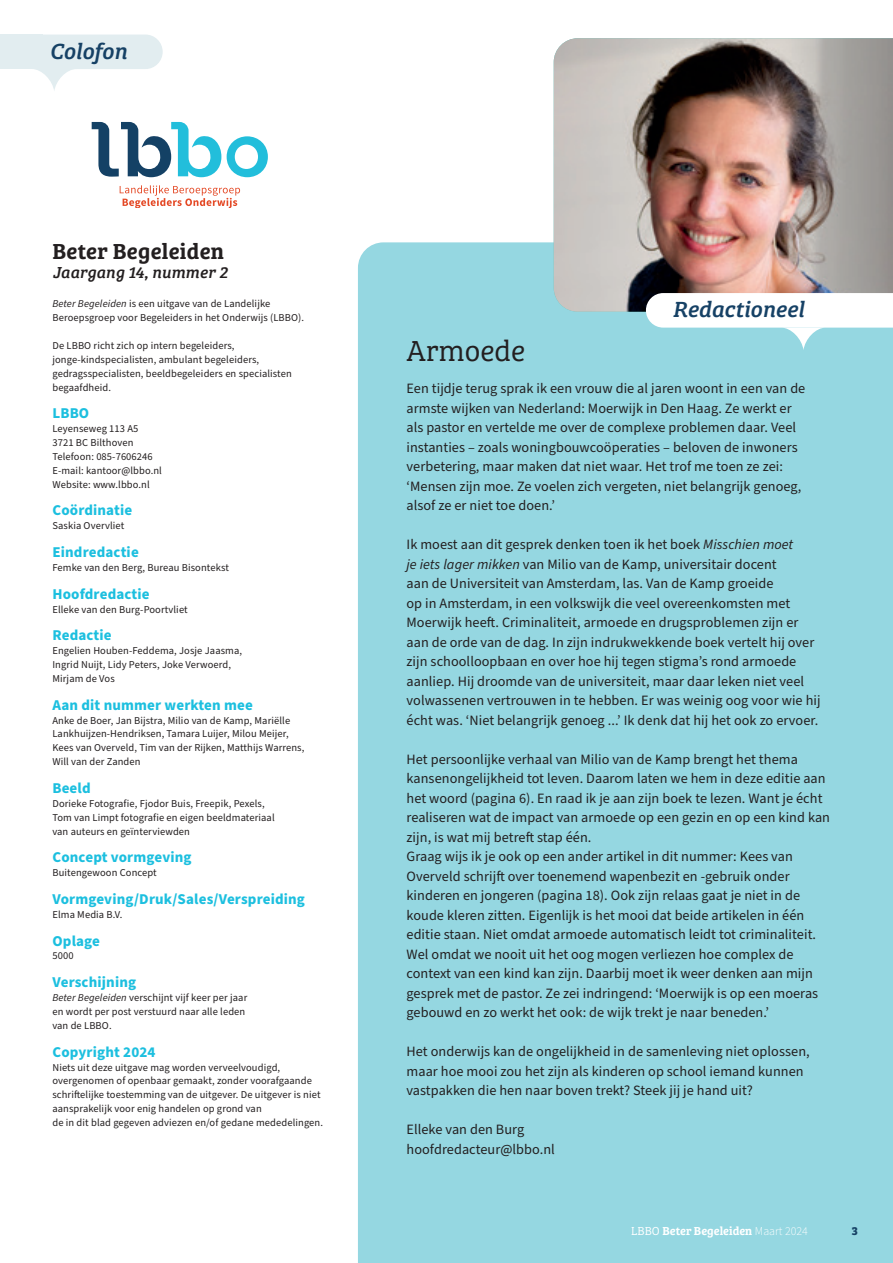
<style>
.page{position:relative;width:893px;height:1263px;background:#fff}
.page>*{position:absolute;margin:0;border:0;box-sizing:border-box;transform-origin:0 0}
.t1{font:30px "Bree Serif Lt";color:#231f20}
.t2{font:italic 22.8px "Bree Serif";letter-spacing:-.005em;color:#164165}
.t3{font:22.5px "Bree Serif Sb";letter-spacing:.01em;color:#231f20}
.t4{font:italic 16.5px "Bree Serif";letter-spacing:.01em;color:#231f20}
.t5{font:700 15px "Source Sans Pro";letter-spacing:.01em;color:#1cbfdf}
.t6{font:14.25px/19.5px "Source Sans Pro";letter-spacing:.005em;color:#231f20}
.t7{font:12px "Bree Serif Sb";color:#fff}
.t8{font:700 12px "Bree Serif";color:#164165}
.t9{font:10.5px/13.8px "Source Sans Pro";letter-spacing:.01em;color:#231f20}
.s1{font-style:italic}
.s2{font-family:"Bree Serif Lt"}
.s3{font-family:"Source Sans Pro";font-weight:300}
</style>
<div class="page">
<svg style="left:227px;top:136px;width:41px;height:41px"></svg>
<svg style="left:92px;top:122px;width:129px;height:55px"></svg>
<svg style="left:120px;top:185px;width:120px;height:23px"></svg>
<div style="left:22px;top:35px;width:141px;height:34px;background:#e2edf0;border-radius:17px"></div>
<svg style="left:35px;top:69px;width:39px;height:22px"></svg>
<div style="left:0;top:35px;width:43px;height:34px;background:#e2edf0"></div>
<div style="left:358px;top:242px;width:535px;height:1021px;background:#95d7e1"></div>
<img style="left:554px;top:38px;width:339px;height:274px">
<svg style="left:646px;top:293px;width:247px;height:57px"></svg>
<h2 class="t2" style="left:50px;top:33px;width:79px">Colofon</h2>
<h2 class="t2" style="left:54px;top:38px;width:79px">Colofon</h2>
<h3 class="t3" style="left:52px;top:234px;width:173px">Beter Begeleiden</h3>
<p class="t4" style="left:52px;top:260px;width:176px">Jaargang 14, nummer 2</p>
<p class="t9" style="left:52px;top:297px;width:253px"><span class="s1">Beter Begeleiden</span> is een uitgave van de Landelijke<br>Beroepsgroep voor Begeleiders in het Onderwijs (LBBO).</p>
<p class="t9" style="left:52px;top:339px;width:241px">De LBBO richt zich op intern begeleiders, jonge-kindspecialisten, ambulant begeleiders, gedragsspecialisten, beeldbegeleiders en specialisten begaafdheid.</p>
<p class="t5" style="left:52px;top:403px;width:38px">LBBO</p>
<p class="t9" style="left:52px;top:422px;width:111px">Leyenseweg 113 A5<br>3721 BC Bilthoven<br>Telefoon: 085-7606246<br>E-mail: kantoor@lbbo.nl<br>Website: www.lbbo.nl</p>
<p class="t5" style="left:52px;top:500px;width:81px">Coördinatie</p>
<p class="t9" style="left:52px;top:519px;width:73px">Saskia Overvliet</p>
<p class="t5" style="left:52px;top:542px;width:88px">Eindredactie</p>
<p class="t9" style="left:52px;top:561px;width:178px">Femke van den Berg, Bureau Bisontekst</p>
<p class="t5" style="left:52px;top:583px;width:99px">Hoofdredactie</p>
<p class="t9" style="left:52px;top:602px;width:137px">Elleke van den Burg-Poortvliet</p>
<p class="t5" style="left:52px;top:625px;width:61px">Redactie</p>
<p class="t9" style="left:52px;top:644px;width:191px">Engelien Houben-Feddema, Josje Jaasma,<br>Ingrid Nuijt, Lidy Peters, Joke Verwoerd,<br>Mirjam de Vos</p>
<p class="t5" style="left:52px;top:694px;width:202px">Aan dit nummer werkten mee</p>
<p class="t9" style="left:52px;top:713px;width:253px">Anke de Boer, Jan Bijstra, Milio van de Kamp, Mariëlle Lankhuijzen-Hendriksen, Tamara Luijer, Milou Meijer, Kees van Overveld, Tim van der Rijken, Matthijs Warrens, Will van der Zanden</p>
<p class="t5" style="left:52px;top:778px;width:40px">Beeld</p>
<p class="t9" style="left:52px;top:797px;width:224px">Dorieke Fotografie, Fjodor Buis, Freepik, Pexels,<br>Tom van Limpt fotografie en eigen beeldmateriaal van auteurs en geïnterviewden</p>
<p class="t5" style="left:52px;top:847px;width:141px">Concept vormgeving</p>
<p class="t9" style="left:52px;top:866px;width:106px">Buitengewoon Concept</p>
<p class="t5" style="left:52px;top:889px;width:254px">Vormgeving/Druk/Sales/Verspreiding</p>
<p class="t9" style="left:52px;top:908px;width:71px">Elma Media B.V.</p>
<p class="t5" style="left:52px;top:930px;width:49px">Oplage</p>
<p class="t9" style="left:52px;top:949px;width:23px">5000</p>
<p class="t5" style="left:52px;top:972px;width:85px">Verschijning</p>
<p class="t9" style="left:52px;top:991px;width:196px"><span class="s1">Beter Begeleiden</span> verschijnt vijf keer per jaar en wordt per post verstuurd naar alle leden van de LBBO.</p>
<p class="t5" style="left:52px;top:1041px;width:105px">Copyright 2024</p>
<p class="t9" style="left:52px;top:1060px;width:272px">Niets uit deze uitgave mag worden verveelvoudigd, overgenomen of openbaar gemaakt, zonder voorafgaande schriftelijke toestemming van de uitgever. De uitgever is niet aansprakelijk voor enig handelen op grond van<br>de in dit blad gegeven adviezen en/of gedane mededelingen.</p>
<h1 class="t1" style="left:406px;top:329px;width:120px">Armoede</h1>
<h2 class="t2" style="left:672px;top:292px;width:133px">Redactioneel</h2>
<p class="t6" style="left:406px;top:379px;width:400px">Een tijdje terug sprak ik een vrouw die al jaren woont in een van de armste wijken van Nederland: Moerwijk in Den Haag. Ze werkt er als pastor en vertelde me over de complexe problemen daar. Veel instanties – zoals woningbouwcoöperaties – beloven de inwoners verbetering, maar maken dat niet waar. Het trof me toen ze zei: ‘Mensen zijn moe. Ze voelen zich vergeten, niet belangrijk genoeg, alsof ze er niet toe doen.’</p>
<p class="t6" style="left:406px;top:535px;width:416px">Ik moest aan dit gesprek denken toen ik het boek <span class="s1">Misschien moet<br>je iets lager mikken</span> van Milio van de Kamp, universitair docent<br>aan de Universiteit van Amsterdam, las. Van de Kamp groeide<br>op in Amsterdam, in een volkswijk die veel overeenkomsten met Moerwijk heeft. Criminaliteit, armoede en drugsproblemen zijn er aan de orde van de dag. In zijn indrukwekkende boek vertelt hij over zijn schoolloopbaan en over hoe hij tegen stigma’s rond armoede aanliep. Hij droomde van de universiteit, maar daar leken niet veel volwassenen vertrouwen in te hebben. Er was weinig oog voor wie hij écht was. ‘Niet belangrijk genoeg ...’ Ik denk dat hij het ook zo ervoer.</p>
<p class="t6" style="left:406px;top:750px;width:425px">Het persoonlijke verhaal van Milio van de Kamp brengt het thema kansenongelijkheid tot leven. Daarom laten we hem in deze editie aan het woord (pagina 6). En raad ik je aan zijn boek te lezen. Want je écht realiseren wat de impact van armoede op een gezin en op een kind kan zijn, is wat mij betreft stap één.<br>Graag wijs ik je ook op een ander artikel in dit nummer: Kees van Overveld schrijft over toenemend wapenbezit en -gebruik onder kinderen en jongeren (pagina 18). Ook zijn relaas gaat je niet in de koude kleren zitten. Eigenlijk is het mooi dat beide artikelen in één editie staan. Niet omdat armoede automatisch leidt tot criminaliteit.<br>Wel omdat we nooit uit het oog mogen verliezen hoe complex de context van een kind kan zijn. Daarbij moet ik weer denken aan mijn gesprek met de pastor. Ze zei indringend: ‘Moerwijk is op een moeras gebouwd en zo werkt het ook: de wijk trekt je naar beneden.’</p>
<p class="t6" style="left:406px;top:1042px;width:405px">Het onderwijs kan de ongelijkheid in de samenleving niet oplossen, maar hoe mooi zou het zijn als kinderen op school iemand kunnen vastpakken die hen naar boven trekt? Steek jij je hand uit?</p>
<p class="t6" style="left:406px;top:1120px;width:150px">Elleke van den Burg hoofdredacteur@lbbo.nl</p>
<p class="t7" style="left:631px;top:1221px;width:178px"><span class="s2">LBBO</span> Beter Begeleiden <span class="s3">Maart 2024</span></p>
<p class="t8" style="left:852px;top:1221px;width:8px">3</p>
</div>
